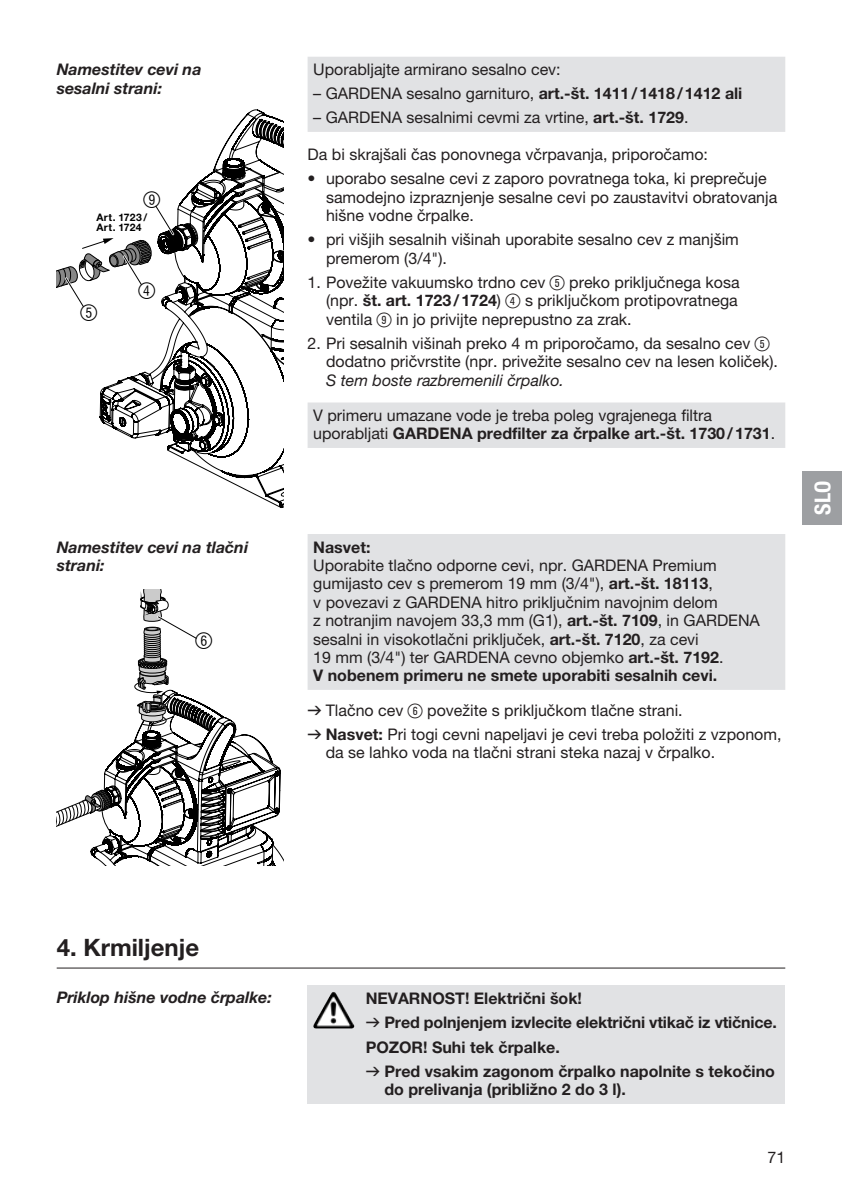
<style>
.page{position:relative;width:842px;height:1191px;background:#fff}
.page>*{position:absolute;margin:0;border:0;box-sizing:border-box;transform-origin:0 0}
.t1{font:700 24px "GARDENA Pro";color:#231f20}
.t2{font:22px "Ziffern";color:#000}
.t3{font:22px "GARDENA Pro Bo Cond";color:#fff}
.t4{font:16px/18.4px "GARDENA Pro";color:#231f20}
.t5{font:700 16px/24px "GARDENA Pro";color:#231f20}
.t6{font:italic 700 16px/18.4px "GARDENA Pro";color:#231f20}
.t7{font:italic 16px "GARDENA Pro";color:#231f20}
.t8{font:700 10.4px/10.4px "GARDENA Pro";letter-spacing:.035em;color:#000}
.s1{font-weight:700}
.s2{font-family:"Ziffernim Kreisund Quadrat BQ";font-size:20px}
.s3{font-family:"Formdruck"}
.s4{font-family:"Formdruck";font-weight:400}
</style>
<div class="page">
<svg style="left:308px;top:57px;width:477px;height:633px"></svg>
<svg style="left:57px;top:109px;width:226px;height:399px"></svg>
<svg style="left:57px;top:589px;width:226px;height:276px"></svg>
<div style="left:308px;top:984px;width:477px;height:119px;background:#e1e2e4"></div>
<hr style="left:57px;top:967px;width:728px;height:1px;background:#231f20">
<img style="left:313px;top:992px;width:39px;height:36px">
<div style="left:802px;top:471px;width:40px;height:53px;background:#9d9fa2"></div>
<p class="t6" style="left:57px;top:60px;width:146px">Namestitev cevi na sesalni strani:</p>
<h2 class="t2" style="left:144px;top:187px;width:19px">9</h2>
<p class="t8" style="left:96px;top:211px;width:53px">Art. 1723 /<br>Art. 1724</p>
<h2 class="t2" style="left:80px;top:301px;width:19px">5</h2>
<h2 class="t2" style="left:138px;top:279px;width:19px">4</h2>
<p class="t6" style="left:57px;top:537px;width:193px">Namestitev cevi na tlačni strani:</p>
<h2 class="t2" style="left:195px;top:628px;width:19px">6</h2>
<p class="t4" style="left:313px;top:60px;width:249px">Uporabljajte armirano sesalno cev:</p>
<p class="t4" style="left:313px;top:84px;width:431px">– GARDENA sesalno garnituro, <span class="s1">art.-št. 1411/1418/1412 ali</span></p>
<p class="t4" style="left:313px;top:108px;width:377px">– GARDENA sesalnimi cevmi za vrtine, <span class="s1">art.-št. 1729</span>.</p>
<p class="t4" style="left:308px;top:145px;width:402px">Da bi skrajšali čas ponovnega včrpavanja, priporočamo:</p>
<p class="t4" style="left:326px;top:169px;width:453px;text-indent:-18px">• uporabo sesalne cevi z zaporo povratnega toka, ki preprečuje samodejno izpraznjenje sesalne cevi po zaustavitvi obratovanja hišne vodne črpalke.</p>
<p class="t4" style="left:326px;top:230px;width:414px;text-indent:-18px">• pri višjih sesalnih višinah uporabite sesalno cev z manjšim premerom (3/4").</p>
<p class="t4" style="left:326px;top:273px;width:415px;text-align:justify;text-indent:-18px">1. Povežite vakuumsko trdno cev <span class="s2">5</span> preko priključnega kosa (npr. <span class="s1">št. art. 1723/1724</span>) <span class="s2">4</span> s priključkom protipovratnega ventila <span class="s2">9</span> in jo privijte neprepustno za zrak.</p>
<p class="t4" style="left:326px;top:333px;width:453px;text-indent:-18px">2. Pri sesalnih višinah preko 4 m priporočamo, da sesalno cev <span class="s2">5 </span>dodatno pričvrstite (npr. privežite sesalno cev na lesen količek).</p>
<p class="t7" style="left:326px;top:370px;width:239px">S tem boste razbremenili črpalko.</p>
<p class="t4" style="left:313px;top:406px;width:463px">V primeru umazane vode je treba poleg vgrajenega filtra uporabljati <span class="s1">GARDENA predfilter za črpalke art.-št. 1730/1731</span>.</p>
<p class="t5" style="left:313px;top:534px;width:59px">Nasvet:</p>
<p class="t4" style="left:313px;top:556px;width:448px">Uporabite tlačno odporne cevi, npr. GARDENA Premium gumijasto cev s premerom 19 mm (3/4"), <span class="s1">art.-št. 18113</span>,<br>v povezavi z GARDENA hitro priključnim navojnim delom<br>z notranjim navojem 33,3 mm (G1), <span class="s1">art.-št. 7109</span>, in GARDENA sesalni in visokotlačni priključek, <span class="s1">art.-št. 7120</span>, za cevi<br>19 mm (3/4") ter GARDENA cevno objemko <span class="s1">art.-št. 7192</span>.<br><span class="s1">V nobenem primeru ne smete uporabiti sesalnih cevi.</span></p>
<p class="t4" style="left:308px;top:698px;width:475px;line-height:24px"><span class="s3">v</span> Tlačno cev <span class="s2">6</span> povežite s priključkom tlačne strani.<br><span class="s3">v</span> <span class="s1">Nasvet:</span> Pri togi cevni napeljavi je cevi treba položiti z vzponom,</p>
<p class="t4" style="left:326px;top:743px;width:391px">da se lahko voda na tlačni strani steka nazaj v črpalko.</p>
<h2 class="t3" style="left:809px;top:514px;width:35px;rotate:-90deg">SLO</h2>
<h1 class="t1" style="left:57px;top:932px;width:144px">4. Krmiljenje</h1>
<p class="t6" style="left:57px;top:987px;width:217px">Priklop hišne vodne črpalke:</p>
<p class="t5" style="left:366px;top:986px;width:413px">NEVARNOST! Električni šok!<br><span class="s4">v</span> Pred polnjenjem izvlecite električni vtikač iz vtičnice.<br>Pozor</p>
<p class="t5" style="left:366px;top:1034px;width:411px;text-indent:57px">! Suhi tek črpalke.<br><span class="s4">v</span> Pred vsakim zagonom črpalko napolnite s tekočino</p>
<p class="t5" style="left:384px;top:1077px;width:243px">do prelivanja (približno 2 do 3 l).</p>
<p class="t4" style="left:767px;top:1147px;width:19px">71</p>
</div>
